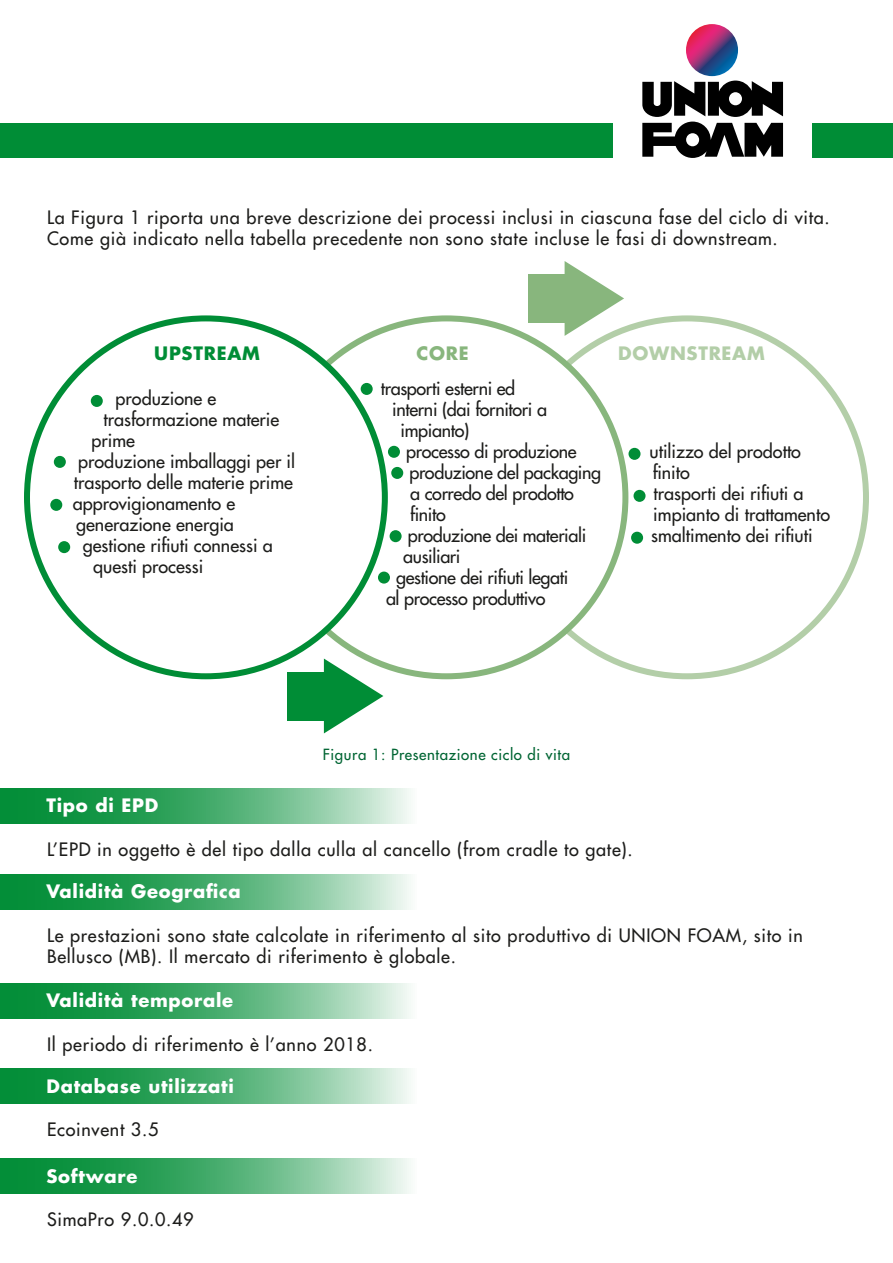
<style>
.page{position:relative;width:893px;height:1263px;background:#fff}
.page>*{position:absolute;margin:0;border:0;box-sizing:border-box;transform-origin:0 0}
.t1{font:500 18px/21px "Futura Std";letter-spacing:.04em;color:#1d1d1b}
.t2{font:500 18px/21px "Futura Std";color:#1d1d1b}
.t3{font:500 18px "Futura Std";letter-spacing:-.02em;color:#1d1d1b}
.t4{font:700 18px "Futura Std";letter-spacing:.04em;color:#fff}
.t5{font:700 18px "Futura Std";letter-spacing:.04em;color:#b3cea8}
.t6{font:700 18px "Futura Std";letter-spacing:.04em;color:#008d36}
.t7{font:700 18px "Futura Std";color:#88b67d}
.t8{font:500 15px "Futura Std";letter-spacing:.04em;color:#006533}
</style>
<div class="page">
<svg style="left:628px;top:315px;width:241px;height:364px"></svg>
<div style="left:0;top:123px;width:613px;height:34px;background:#008d36"></div>
<div style="left:812px;top:123px;width:81px;height:34px;background:#008d36"></div>
<svg style="left:686px;top:24px;width:52px;height:52px;background:#7c3b7c"></svg>
<svg style="left:642px;top:81px;width:141px;height:77px"></svg>
<svg style="left:388px;top:315px;width:240px;height:364px"></svg>
<svg style="left:24px;top:315px;width:364px;height:364px"></svg>
<div style="left:287px;top:671px;width:46px;height:49px;background:#008d36"></div>
<svg style="left:324px;top:658px;width:59px;height:75px"></svg>
<div style="left:528px;top:274px;width:46px;height:49px;background:#88b67d"></div>
<svg style="left:565px;top:261px;width:59px;height:75px"></svg>
<div style="left:91px;top:395px;width:12px;height:12px;background:#008d36;border-radius:50%"></div>
<div style="left:361px;top:383px;width:12px;height:12px;background:#008d36;border-radius:50%"></div>
<div style="left:388px;top:446px;width:12px;height:12px;background:#008d36;border-radius:50%"></div>
<div style="left:391px;top:467px;width:12px;height:12px;background:#008d36;border-radius:50%"></div>
<div style="left:390px;top:530px;width:12px;height:12px;background:#008d36;border-radius:50%"></div>
<div style="left:378px;top:572px;width:12px;height:12px;background:#008d36;border-radius:50%"></div>
<div style="left:54px;top:456px;width:12px;height:12px;background:#008d36;border-radius:50%"></div>
<div style="left:50px;top:499px;width:12px;height:12px;background:#008d36;border-radius:50%"></div>
<div style="left:58px;top:541px;width:12px;height:12px;background:#008d36;border-radius:50%"></div>
<div style="left:628px;top:448px;width:12px;height:12px;background:#008d36;border-radius:50%"></div>
<div style="left:633px;top:490px;width:12px;height:12px;background:#008d36;border-radius:50%"></div>
<div style="left:631px;top:532px;width:12px;height:12px;background:#008d36;border-radius:50%"></div>
<svg style="left:0;top:788px;width:411px;height:35px;background:#54b277"></svg>
<svg style="left:0;top:874px;width:411px;height:35px;background:#54b277"></svg>
<svg style="left:0;top:983px;width:411px;height:35px;background:#54b277"></svg>
<svg style="left:0;top:1068px;width:411px;height:35px;background:#54b277"></svg>
<svg style="left:0;top:1158px;width:411px;height:35px;background:#54b277"></svg>
<p class="t1" style="left:47px;top:207px;width:784px">La Figura 1 riporta una breve descrizione dei processi inclusi in ciascuna fase del ciclo di vita.<br>Come già indicato nella tabella precedente non sono state incluse le fasi di downstream.</p>
<p class="t6" style="left:154px;top:341px;width:107px">UPSTREAM</p>
<p class="t7" style="left:417px;top:341px;width:54px">CORE</p>
<p class="t5" style="left:618px;top:341px;width:148px">DOWNSTREAM</p>
<p class="t2" style="left:116px;top:388px;width:102px">produzione e</p>
<p class="t2" style="left:103px;top:409px;width:177px">trasformazione materie</p>
<p class="t2" style="left:91px;top:430px;width:45px">prime</p>
<p class="t2" style="left:78px;top:451px;width:218px">produzione imballaggi per il</p>
<p class="t2" style="left:74px;top:472px;width:221px">trasporto delle materie prime</p>
<p class="t2" style="left:73px;top:493px;width:164px">approvigionamento e</p>
<p class="t2" style="left:76px;top:514px;width:159px">generazione energia</p>
<p class="t2" style="left:83px;top:535px;width:191px">gestione rifiuti connessi a</p>
<p class="t2" style="left:93px;top:556px;width:112px">questi processi</p>
<p class="t3" style="left:381px;top:377px;width:136px">trasporti esterni ed</p>
<p class="t3" style="left:392px;top:398px;width:156px">interni (dai fornitori a</p>
<p class="t3" style="left:401px;top:419px;width:70px">impianto)</p>
<p class="t3" style="left:406px;top:440px;width:172px">processo di produzione</p>
<p class="t3" style="left:409px;top:461px;width:193px">produzione del packaging</p>
<p class="t3" style="left:410px;top:482px;width:165px">a corredo del prodotto</p>
<p class="t2" style="left:410px;top:504px;width:37px">finito</p>
<p class="t3" style="left:408px;top:524px;width:180px">produzione dei materiali</p>
<p class="t3" style="left:403px;top:545px;width:59px">ausiliari</p>
<p class="t3" style="left:396px;top:566px;width:174px">gestione dei rifiuti legati</p>
<p class="t3" style="left:386px;top:587px;width:161px">al processo produttivo</p>
<p class="t2" style="left:649px;top:441px;width:182px">utilizzo del prodotto finito<br>trasporti dei rifiuti a impianto di trattamento smaltimento dei rifiuti</p>
<p class="t8" style="left:323px;top:745px;width:249px">Figura 1: Presentazione ciclo di vita</p>
<p class="t4" style="left:47px;top:793px;width:113px">Tipo di EPD</p>
<p class="t1" style="left:47px;top:838px;width:587px">L’EPD in oggetto è del tipo dalla culla al cancello (from cradle to gate).</p>
<p class="t4" style="left:47px;top:880px;width:196px">Validità Geografica</p>
<p class="t1" style="left:47px;top:925px;width:757px">Le prestazioni sono state calcolate in riferimento al sito produttivo di UNION FOAM, sito in<br>Bellusco (MB). Il mercato di riferimento è globale.</p>
<p class="t4" style="left:47px;top:988px;width:188px">Validità temporale</p>
<p class="t1" style="left:47px;top:1033px;width:327px">Il periodo di riferimento è l’anno 2018.</p>
<p class="t4" style="left:47px;top:1074px;width:189px">Database utilizzati</p>
<p class="t1" style="left:47px;top:1119px;width:113px">Ecoinvent 3.5</p>
<p class="t4" style="left:47px;top:1164px;width:92px">Software</p>
<p class="t1" style="left:47px;top:1209px;width:148px">SimaPro 9.0.0.49</p>
</div>
